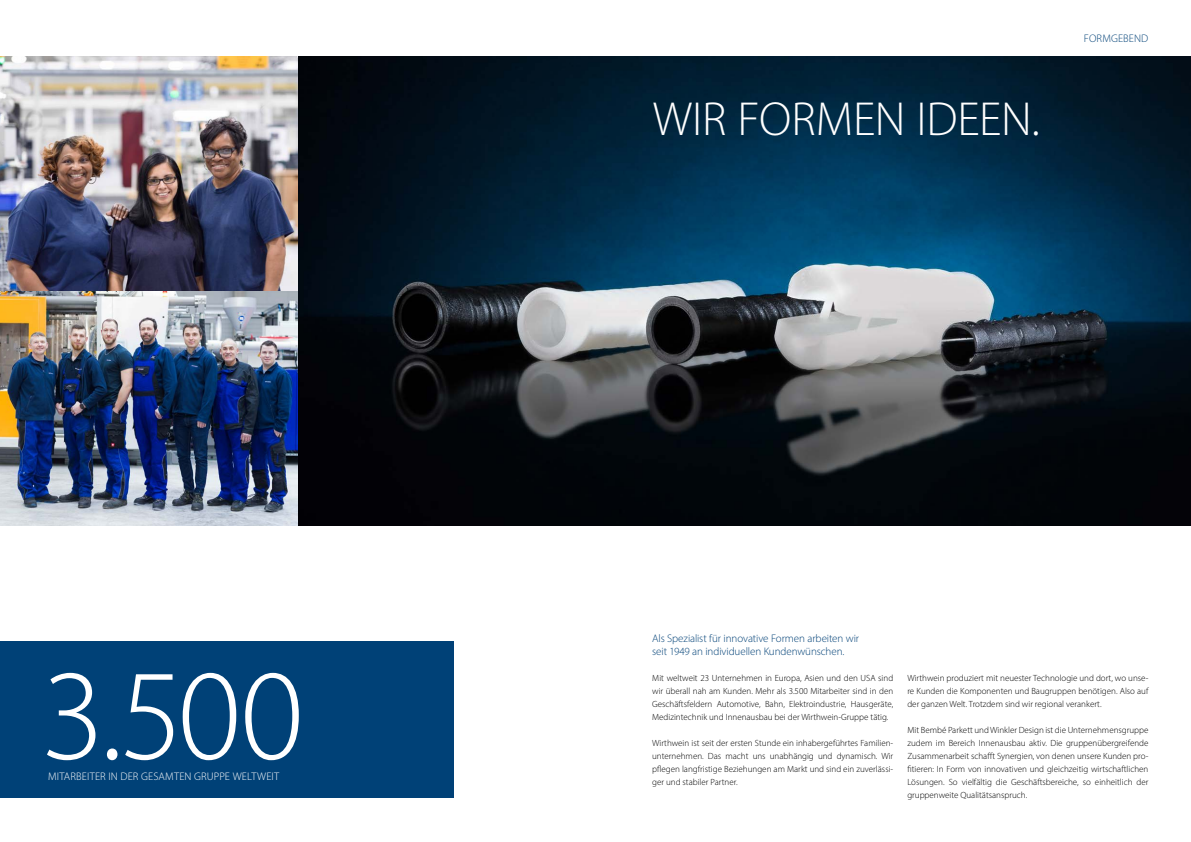
<style>
.page{position:relative;width:1191px;height:842px;background:#fff}
.page>*{position:absolute;margin:0;border:0;box-sizing:border-box;transform-origin:0 0}
.t1{font:300 130px "Myriad Pro";color:#fff}
.t2{font:300 48px "Myriad Pro";letter-spacing:-.005em;color:#fff}
.t3{font:300 11px/13px "Myriad Pro";letter-spacing:-.005em;color:#004177}
.t4{font:300 11px "Myriad Pro";letter-spacing:.015em;color:#fff}
.t5{font:300 11px "Myriad Pro";letter-spacing:.015em;color:#004177}
.t6{font:300 9px/13px "Myriad Pro";color:#000;text-align:justify}
</style>
<div class="page">
<img style="left:0;top:57px;width:1191px;height:468px">
<div style="left:0;top:642px;width:454px;height:156px;background:#004177"></div>
<h1 class="t1" style="left:41px;top:637px;width:264px">3.500</h1>
<p class="t4" style="left:48px;top:770px;width:233px">MITARBEITER IN DER GESAMTEN GRUPPE WELTWEIT</p>
<h2 class="t2" style="left:652px;top:90px;width:389px">WIR FORMEN IDEEN.</h2>
<p class="t5" style="left:1083px;top:31px;width:66px">FORMGEBEND</p>
<p class="t3" style="left:652px;top:631px;width:208px">Als Spezialist für innovative Formen arbeiten wir seit 1949 an individuellen Kundenwünschen.</p>
<p class="t6" style="left:652px;top:671px;width:242px">Mit weltweit 23 Unternehmen in Europa, Asien und den USA sind wir überall nah am Kunden. Mehr als 3.500 Mitarbeiter sind in den Geschäftsfeldern Automotive, Bahn, Elektroindustrie, Hausgeräte, Medizintechnik und Innenausbau bei der Wirthwein-Gruppe tätig.</p>
<p class="t6" style="left:652px;top:736px;width:242px">Wirthwein ist seit der ersten Stunde ein inhabergeführtes Familien&shy;unternehmen. Das macht uns unabhängig und dynamisch. Wir pflegen langfristige Beziehungen am Markt und sind ein zuverlässi&shy;ger und stabiler Partner.</p>
<p class="t6" style="left:907px;top:671px;width:242px">Wirthwein produziert mit neuester Technologie und dort, wo unse&shy;re Kunden die Komponenten und Baugruppen benötigen. Also auf der ganzen Welt. Trotzdem sind wir regional verankert.</p>
<p class="t6" style="left:907px;top:723px;width:242px">Mit Bembé Parkett und Winkler Design ist die Unternehmensgruppe zudem im Bereich Innenausbau aktiv. Die gruppenübergreifende Zusammenarbeit schafft Synergien, von denen unsere Kunden pro&shy;fitieren: In Form von innovativen und gleichzeitig wirtschaftlichen Lösungen. So vielfältig die Geschäftsbereiche, so einheitlich der gruppenweite Qualitätsanspruch.</p>
</div>
